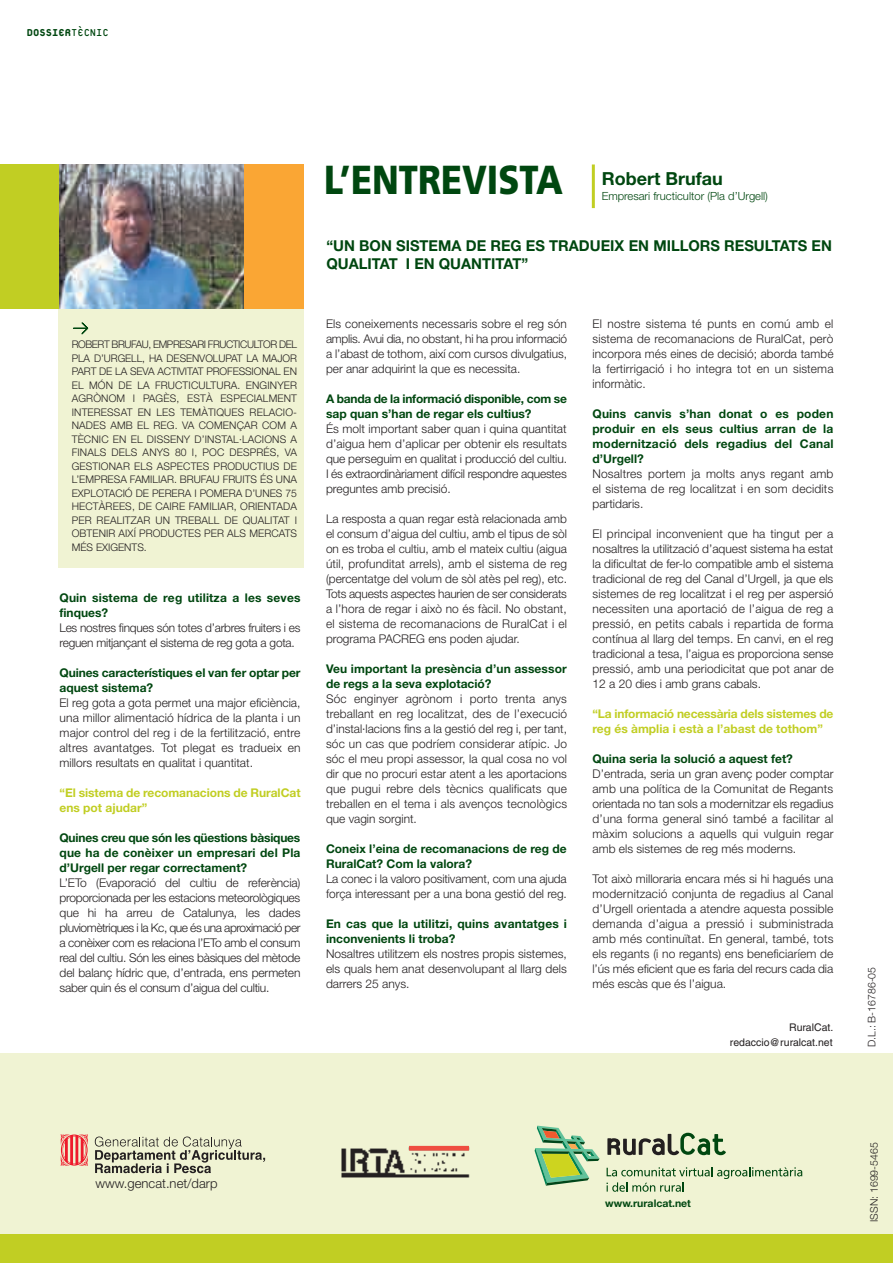
<style>
.page{position:relative;width:893px;height:1263px;background:#fff}
.page>*{position:absolute;margin:0;border:0;box-sizing:border-box;transform-origin:0 0}
.t1{font:900 40.5px "Frutiger";color:#004710;scale:.85 1}
.t2{font:700 18px "Helvetica Neue";color:#004710}
.t3{font:700 15px/18px "Helvetica Neue";color:#004710}
.t4{font:800 15px "Platelet";color:#004710;scale:.91 1}
.t5{font:300 13.05px "Helvetica Neue";color:#231f20}
.t6{font:300 12px/15px "Helvetica Neue";color:#231f20;text-align:justify}
.t7{font:700 12px/15px "Helvetica Neue";color:#004710}
.t8{font:700 12px/15px "Helvetica Neue";letter-spacing:-.005em;color:#c1ce23}
.t9{font:300 12px/15px "Helvetica Neue";letter-spacing:-.02em;color:#231f20}
.t10{font:700 12px/15px "Helvetica Neue";letter-spacing:-.02em;color:#004710}
.t11{font:300 11.25px "Helvetica Neue";color:#004710}
.t12{font:300 10.5px/13.5px "Helvetica Neue";letter-spacing:.01em;color:#231f20;text-align:justify}
.t13{font:10.5px "Helvetica";color:#231f20}
.t14{font:700 10.5px "Helvetica Neue";color:#004710}
.s1{font-weight:400}
</style>
<div class="page">
<div style="left:0;top:1233px;width:893px;height:30px;background:#c1ce23"></div>
<div style="left:58px;top:301px;width:246px;height:266px;background:#f0f3d3"></div>
<svg style="left:73px;top:322px;width:15px;height:12px"></svg>
<div style="left:0;top:1053px;width:893px;height:181px;background:#f0f3d3"></div>
<hr style="left:592px;top:164px;width:3px;height:44px;background:#c1ce23">
<svg style="left:607px;top:1167px;width:195px;height:25px"></svg>
<svg style="left:607px;top:1133px;width:119px;height:22px"></svg>
<svg style="left:535px;top:1126px;width:65px;height:60px"></svg>
<svg style="left:61px;top:1134px;width:27px;height:32px"></svg>
<svg style="left:95px;top:1136px;width:170px;height:37px"></svg>
<img style="left:59px;top:164px;width:185px;height:144px">
<div style="left:0;top:164px;width:59px;height:144px;background:#c1ce23"></div>
<div style="left:244px;top:164px;width:60px;height:144px;background:#faa634"></div>
<img style="left:341px;top:1145px;width:129px;height:33px">
<div style="left:409px;top:1146px;width:60px;height:4px;border:1px solid #ef4d41"></div>
<p class="t4" style="left:27px;top:26px;width:92px">DOSSIER<span class="s1">TÈCNIC</span></p>
<p class="t12" style="left:72px;top:337px;width:227px">ROBERT BRUFAU, EMPRESARI FRUCTICULTOR DEL PLA D’URGELL, HA DESENVOLUPAT LA MAJOR PART DE LA SEVA ACTIVITAT PROFESSIONAL EN EL MÓN DE LA FRUCTICULTURA. ENGINYER AGRÒNOM I PAGÈS, ESTÀ ESPECIALMENT INTERESSAT EN LES TEMÀTIQUES RELACIO-NADES AMB EL REG. VA COMENÇAR COM A TÈCNIC EN EL DISSENY D’INSTAL·LACIONS A FINALS DELS ANYS 80 I, POC DESPRÉS, VA GESTIONAR ELS ASPECTES PRODUCTIUS DE L’EMPRESA FAMILIAR. BRUFAU FRUITS ÉS UNA EXPLOTACIÓ DE PERERA I POMERA D’UNES 75<br>HECTÀREES, DE CAIRE FAMILIAR, ORIENTADA PER REALITZAR UN TREBALL DE QUALITAT I OBTENIR AIXÍ PRODUCTES PER ALS MERCATS MÉS EXIGENTS.</p>
<p class="t7" style="left:60px;top:590px;width:242px">Quin sistema de reg utilitza a les seves finques?</p>
<p class="t9" style="left:60px;top:620px;width:242px">Les nostres finques són totes d’arbres fruiters i es reguen mitjançant el sistema de reg gota a gota.</p>
<p class="t7" style="left:60px;top:665px;width:243px">Quines característiques el van fer optar per aquest sistema?</p>
<p class="t6" style="left:60px;top:695px;width:242px">El reg gota a gota permet una major eficiència, una millor alimentació hídrica de la planta i un major control del reg i de la fertilització, entre altres avantatges. Tot plegat es tradueix en millors resultats en qualitat i quantitat.</p>
<p class="t8" style="left:60px;top:785px;width:243px">“El sistema de recomanacions de RuralCat ens pot ajudar”</p>
<p class="t7" style="left:60px;top:830px;width:242px;text-align:justify">Quines creu que són les qüestions bàsiques que ha de conèixer un empresari del Pla d’Urgell per regar correctament?</p>
<p class="t6" style="left:60px;top:875px;width:243px">L’ETo (Evaporació del cultiu de referència) proporcionada per les estacions meteorològiques que hi ha arreu de Catalunya, les dades pluviomètriques i la Kc, que és una aproximació per a conèixer com es relaciona l’ETo amb el consum real del cultiu. Són les eines bàsiques del mètode del balanç hídric que, d’entrada, ens permeten saber quin és el consum d’aigua del cultiu.</p>
<p class="t1" style="left:324px;top:155px;width:282px">L’ENTREVISTA</p>
<p class="t2" style="left:602px;top:167px;width:123px">Robert Brufau</p>
<p class="t11" style="left:602px;top:189px;width:168px">Empresari fructicultor (Pla d’Urgell)</p>
<p class="t3" style="left:326px;top:236px;width:507px">“UN BON SISTEMA DE REG ES TRADUEIX EN MILLORS RESULTATS EN<br>QUALITAT I EN QUANTITAT”</p>
<p class="t6" style="left:326px;top:316px;width:243px">Els coneixements necessaris sobre el reg són amplis. Avui dia, no obstant, hi ha prou informació a l’abast de tothom, així com cursos divulgatius, per anar adquirint la que es necessita.</p>
<p class="t10" style="left:326px;top:391px;width:242px">A banda de la informació disponible, com se sap quan s’han de regar els cultius?</p>
<p class="t6" style="left:326px;top:421px;width:243px">És molt important saber quan i quina quantitat d’aigua hem d’aplicar per obtenir els resultats que perseguim en qualitat i producció del cultiu.<br>I és extraordinàriament difícil respondre aquestes preguntes amb precisió.</p>
<p class="t6" style="left:326px;top:511px;width:243px">La resposta a quan regar està relacionada amb el consum d’aigua del cultiu, amb el tipus de sòl on es troba el cultiu, amb el mateix cultiu (aigua útil, profunditat arrels), amb el sistema de reg (percentatge del volum de sòl atès pel reg), etc.<br>Tots aquests aspectes haurien de ser considerats a l’hora de regar i això no és fàcil. No obstant, el sistema de recomanacions de RuralCat i el programa PACREG ens poden ajudar.</p>
<p class="t7" style="left:326px;top:661px;width:242px">Veu important la presència d’un assessor de regs a la seva explotació?</p>
<p class="t6" style="left:326px;top:691px;width:243px">Sóc enginyer agrònom i porto trenta anys treballant en reg localitzat, des de l’execució d’instal·lacions fins a la gestió del reg i, per tant, sóc un cas que podríem considerar atípic. Jo sóc el meu propi assessor, la qual cosa no vol dir que no procuri estar atent a les aportacions que pugui rebre dels tècnics qualificats que treballen en el tema i als avenços tecnològics que vagin sorgint.</p>
<p class="t7" style="left:326px;top:841px;width:242px">Coneix l’eina de recomanacions de reg de<br>RuralCat? Com la valora?</p>
<p class="t6" style="left:326px;top:871px;width:242px">La conec i la valoro positivament, com una ajuda força interessant per a una bona gestió del reg.</p>
<p class="t7" style="left:326px;top:916px;width:243px">En cas que la utilitzi, quins avantatges i inconvenients li troba?</p>
<p class="t6" style="left:326px;top:946px;width:242px">Nosaltres utilitzem els nostres propis sistemes, els quals hem anat desenvolupant al llarg dels darrers 25 anys.</p>
<p class="t6" style="left:592px;top:316px;width:243px">El nostre sistema té punts en comú amb el sistema de recomanacions de RuralCat, però incorpora més eines de decisió; aborda també la fertirrigació i ho integra tot en un sistema informàtic.</p>
<p class="t7" style="left:592px;top:406px;width:243px;text-align:justify">Quins canvis s’han donat o es poden produir en els seus cultius arran de la modernització dels regadius del Canal d’Urgell?</p>
<p class="t6" style="left:592px;top:466px;width:243px">Nosaltres portem ja molts anys regant amb el sistema de reg localitzat i en som decidits partidaris.</p>
<p class="t6" style="left:592px;top:526px;width:243px">El principal inconvenient que ha tingut per a nosaltres la utilització d’aquest sistema ha estat la dificultat de fer-lo compatible amb el sistema tradicional de reg del Canal d’Urgell, ja que els sistemes de reg localitzat i el reg per aspersió necessiten una aportació de l’aigua de reg a pressió, en petits cabals i repartida de forma contínua al llarg del temps. En canvi, en el reg tradicional a tesa, l’aigua es proporciona sense pressió, amb una periodicitat que pot anar de 12 a 20 dies i amb grans cabals.</p>
<p class="t8" style="left:592px;top:706px;width:242px">“La informació necessària dels sistemes de reg és àmplia i està a l’abast de tothom”</p>
<p class="t7" style="left:592px;top:751px;width:202px">Quina seria la solució a aquest fet?</p>
<p class="t6" style="left:592px;top:766px;width:243px">D’entrada, seria un gran avenç poder comptar amb una política de la Comunitat de Regants orientada no tan sols a modernitzar els regadius d’una forma general sinó també a facilitar al màxim solucions a aquells qui vulguin regar amb els sistemes de reg més moderns.</p>
<p class="t6" style="left:592px;top:871px;width:243px">Tot això milloraria encara més si hi hagués una modernització conjunta de regadius al Canal d’Urgell orientada a atendre aquesta possible demanda d’aigua a pressió i subministrada amb més continuïtat. En general, també, tots els regants (i no regants) ens beneficiaríem de l’ús més eficient que es faria del recurs cada dia més escàs que és l’aigua.</p>
<p class="t13" style="left:789px;top:1021px;width:46px">RuralCat.</p>
<p class="t13" style="left:730px;top:1036px;width:104px">redaccio@ruralcat.net</p>
<p class="t12" style="left:865px;top:1047px;width:82px;rotate:-90deg">D.L.: B-16786-05</p>
<p class="t5" style="left:96px;top:1175px;width:123px">www.gencat.net/darp</p>
<p class="t14" style="left:605px;top:1197px;width:87px">www.ruralcat.net</p>
<p class="t12" style="left:867px;top:1222px;width:81px;rotate:-90deg">ISSN: 1699-5465</p>
</div>
